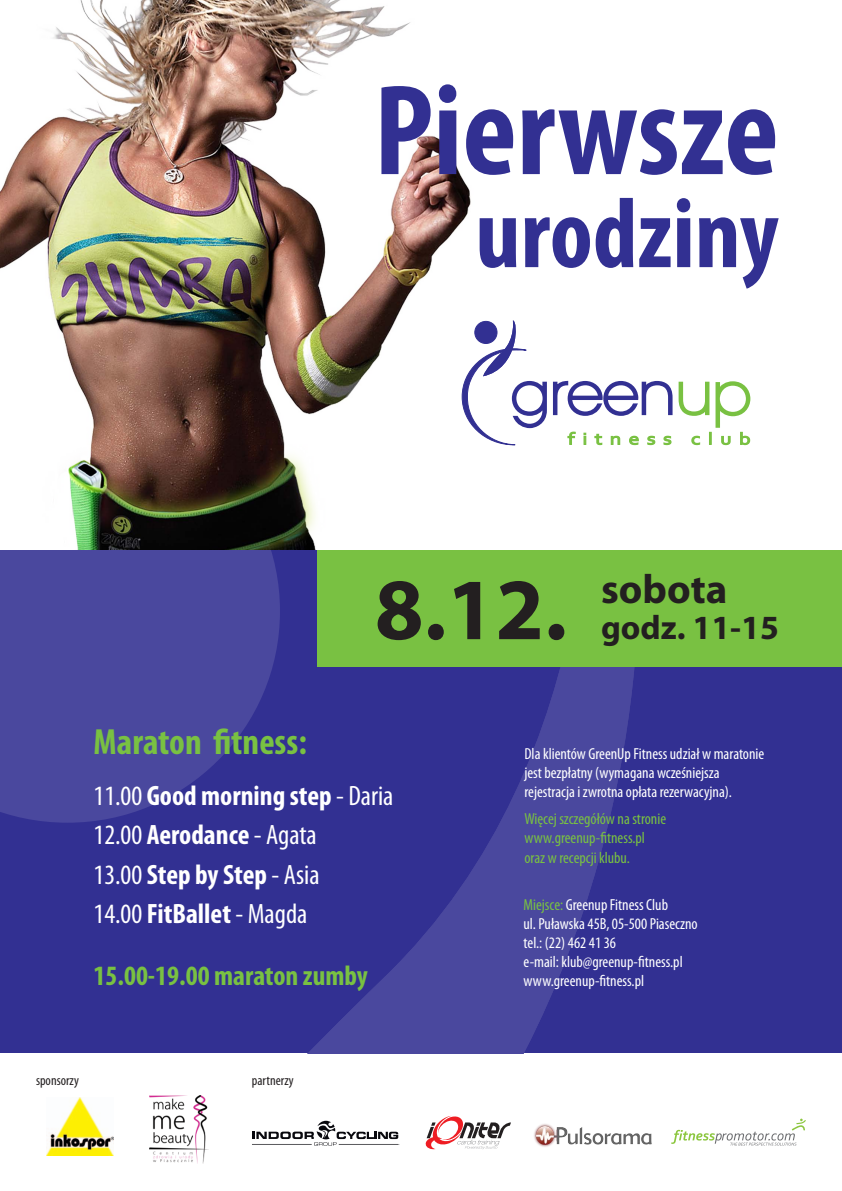
<style>
.page{position:relative;width:842px;height:1191px;background:#fff}
.page>*{position:absolute;margin:0;border:0;box-sizing:border-box;transform-origin:0 0}
.t1{font:700 condensed 130px "Myriad Pro";color:#323092}
.t2{font:700 condensed 100px "Myriad Pro";color:#323092}
.t3{font:700 41px "Myriad Pro";color:#231f20}
.t4{font:700 condensed 36.5px "Myriad Pro";color:#79c142}
.t5{font:700 34px "Myriad Pro";color:#231f20}
.t6{font:condensed 28.1px/39.4px "Myriad Pro";color:#fff}
.t7{font:700 condensed 28.1px "Myriad Pro";color:#79c142}
.t8{font:condensed 16px/19.2px "Myriad Pro";color:#fff}
.t9{font:condensed 16px/19.2px "Myriad Pro";color:#79c142}
.t10{font:condensed 14px "Myriad Pro";color:#231f20}
.s1{font-size:88px}
.s2{font-weight:700}
.s3{color:#79c142}
</style>
<div class="page">
<img style="left:0;top:0;width:471px;height:550px">
<div style="left:0;top:550px;width:842px;height:503px;background:#323092"></div>
<div style="left:0;top:550px;width:10px;height:265px;background:#4a489e"></div>
<svg style="left:10px;top:550px;width:694px;height:503px"></svg>
<div style="left:317px;top:550px;width:525px;height:116px;background:#79c142"></div>
<svg style="left:252px;top:1120px;width:146px;height:25px"></svg>
<img style="left:149px;top:1095px;width:59px;height:68px">
<svg style="left:425px;top:1115px;width:86px;height:34px"></svg>
<img style="left:46px;top:1097px;width:67px;height:58px">
<svg style="left:462px;top:320px;width:288px;height:126px"></svg>
<img style="left:534px;top:1124px;width:118px;height:23px">
<svg style="left:671px;top:1118px;width:135px;height:27px"></svg>
<h1 class="t1" style="left:374px;top:49px;width:406px">Pierwsze</h1>
<h2 class="t2" style="left:475px;top:171px;width:305px">urodziny</h2>
<h3 class="t3" style="left:375px;top:563px;width:354px"><span class="s1">8.12.</span> sobota</h3>
<h3 class="t5" style="left:601px;top:605px;width:179px">godz. 11-15</h3>
<h3 class="t4" style="left:94px;top:719px;width:215px">Maraton fitness:</h3>
<h3 class="t6" style="left:94px;top:775px;width:301px">11.00 <span class="s2">Good morning step</span> - Daria<br>12.00 <span class="s2">Aerodance</span> - Agata<br>13.00 <span class="s2">Step by Step</span> - Asia<br>14.00 <span class="s2">FitBallet</span> - Magda</h3>
<h3 class="t7" style="left:94px;top:958px;width:276px">15.00-19.00 maraton zumby</h3>
<p class="t10" style="left:36px;top:1072px;width:45px">sponsorzy</p>
<p class="t10" style="left:252px;top:1072px;width:43px">partnerzy</p>
<p class="t8" style="left:524px;top:743px;width:241px">Dla klientów GreenUp Fitness udział w maratonie jest bezpłatny (wymagana wcześniejsza rejestracja i zwrotna opłata rezerwacyjna).</p>
<p class="t9" style="left:524px;top:809px;width:143px">Więcej szczegółów na stronie www.greenup-fitness.pl oraz w recepcji klubu.</p>
<p class="t8" style="left:524px;top:894px;width:176px"><span class="s3">Miejsce:</span> Greenup Fitness Club<br>ul. Puławska 45B, 05-500 Piaseczno tel.: (22) 462 41 36<br>e-mail: klub@greenup-fitness.pl www.greenup-fitness.pl</p>
</div>
